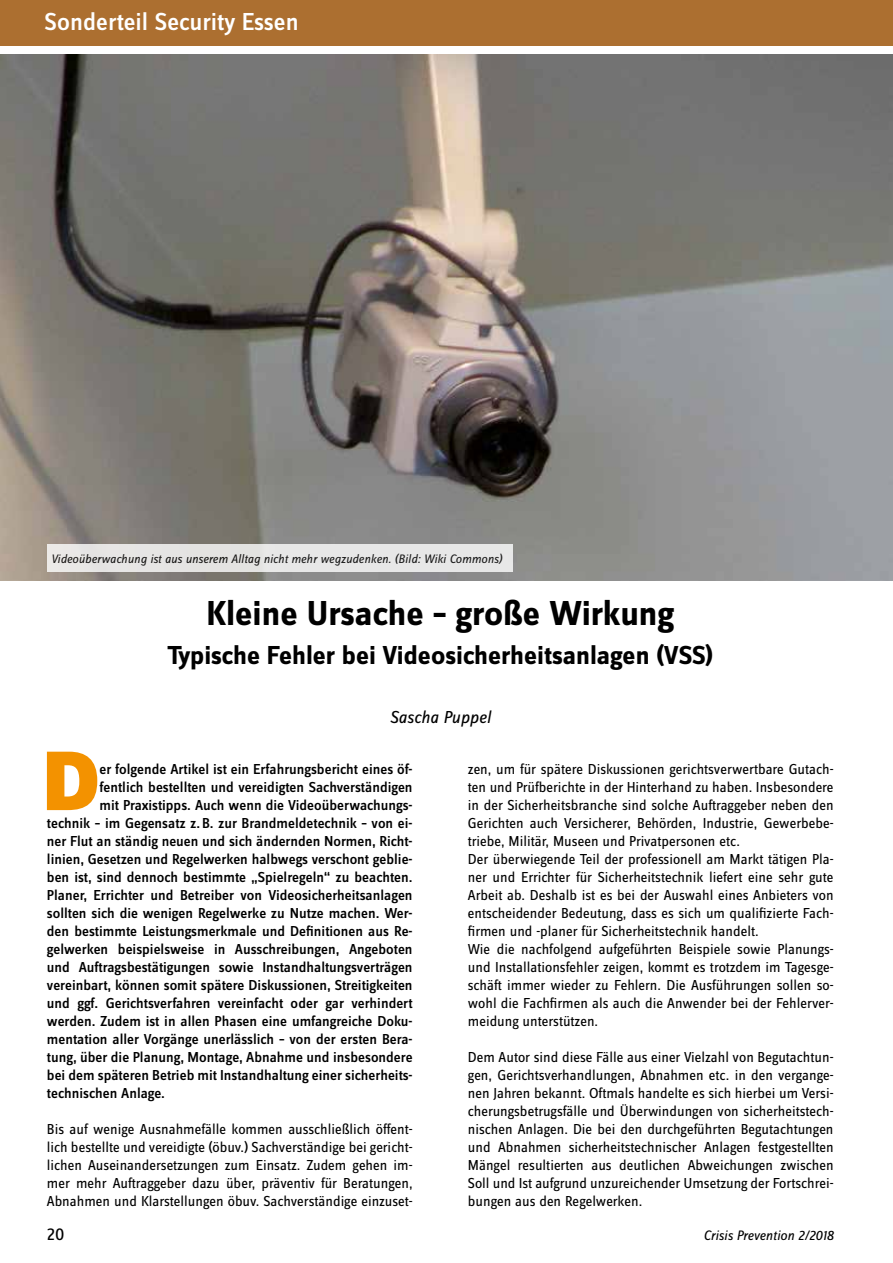
<style>
.page{position:relative;width:893px;height:1263px;background:#fff}
.page>*{position:absolute;margin:0;border:0;box-sizing:border-box;transform-origin:0 0}
.t1{font:900 87.6px "Zine Sans Display OT";color:#f39200}
.t2{font:700 36px "Zine Sans Display OT";color:#000}
.t3{font:700 27px "Zine Sans Display OT";color:#000}
.t4{font:500 25.5px "Zine Sans Display OT";color:#fff}
.t5{font:italic 18px "Zine Sans Display OT";color:#000}
.t6{font:18px "Zine Sans Display OT";color:#000}
.t7{font:15px/18px "Zine Sans Display OT";color:#000;text-align:justify}
.t8{font:500 15px "Zine Sans Display OT";color:#000}
.t9{font:italic 14.25px "Zine Sans Display OT";letter-spacing:-.005em;color:#000}
.t10{font:italic 12.75px "Zine Sans Display OT";color:#000}
</style>
<div class="page">
<div style="left:0;top:0;width:893px;height:45px;background:#ac6f30"></div>
<img style="left:0;top:54px;width:892px;height:526px">
<div style="left:47px;top:544px;width:466px;height:28px;background:#e7e7e7"></div>
<h3 class="t4" style="left:45px;top:7px;width:256px">Sonderteil Security Essen</h3>
<p class="t10" style="left:51px;top:551px;width:453px">Videoüberwachung ist aus unserem Alltag nicht mehr wegzudenken. (Bild: Wiki Commons)</p>
<h2 class="t2" style="left:206px;top:592px;width:469px">Kleine Ursache – große Wirkung</h2>
<h3 class="t3" style="left:167px;top:639px;width:547px">Typische Fehler bei Videosicherheitsanlagen (VSS)</h3>
<p class="t5" style="left:390px;top:707px;width:103px">Sascha Puppel</p>
<h1 class="t1" style="left:43px;top:724px;width:58px">D</h1>
<p class="t8" style="left:99px;top:760px;width:315px">er folgende Artikel ist ein Erfahrungsbericht eines öf-</p>
<p class="t8" style="left:99px;top:778px;width:315px">fentlich bestellten und vereidigten Sachverständigen</p>
<p class="t8" style="left:99px;top:796px;width:315px">mit Praxistipps. Auch wenn die Videoüberwachungs-</p>
<p class="t8" style="left:47px;top:814px;width:367px">technik – im Gegensatz z.B. zur Brandmeldetechnik – von ei-</p>
<p class="t8" style="left:47px;top:832px;width:367px">ner Flut an ständig neuen und sich ändernden Normen, Richt-</p>
<p class="t8" style="left:47px;top:850px;width:367px">linien, Gesetzen und Regelwerken halbwegs verschont geblie-</p>
<p class="t8" style="left:47px;top:868px;width:367px">ben ist, sind dennoch bestimmte „Spielregeln“ zu beachten.</p>
<p class="t8" style="left:47px;top:886px;width:367px">Planer, Errichter und Betreiber von Videosicherheitsanlagen</p>
<p class="t8" style="left:47px;top:904px;width:367px">sollten sich die wenigen Regelwerke zu Nutze machen. Wer-</p>
<p class="t8" style="left:47px;top:922px;width:367px">den bestimmte Leistungsmerkmale und Definitionen aus Re-</p>
<p class="t8" style="left:47px;top:940px;width:367px">gelwerken beispielsweise in Ausschreibungen, Angeboten</p>
<p class="t8" style="left:47px;top:958px;width:367px">und Auftragsbestätigungen sowie Instandhaltungsverträgen</p>
<p class="t8" style="left:47px;top:976px;width:367px">vereinbart, können somit spätere Diskussionen, Streitigkeiten</p>
<p class="t8" style="left:47px;top:994px;width:367px">und ggf. Gerichtsverfahren vereinfacht oder gar verhindert</p>
<p class="t8" style="left:47px;top:1012px;width:367px">werden. Zudem ist in allen Phasen eine umfangreiche Doku-</p>
<p class="t8" style="left:47px;top:1030px;width:367px">mentation aller Vorgänge unerlässlich – von der ersten Bera-</p>
<p class="t8" style="left:47px;top:1048px;width:367px">tung, über die Planung, Montage, Abnahme und insbesondere</p>
<p class="t8" style="left:47px;top:1066px;width:367px">bei dem späteren Betrieb mit Instandhaltung einer sicherheits-</p>
<p class="t8" style="left:47px;top:1084px;width:120px">technischen Anlage.</p>
<p class="t7" style="left:47px;top:1120px;width:367px">Bis auf wenige Ausnahmefälle kommen ausschließlich öffent&shy;lich bestellte und vereidigte (öbuv.) Sachverständige bei gericht&shy;lichen Auseinandersetzungen zum Einsatz. Zudem gehen im&shy;mer mehr Auftraggeber dazu über, präventiv für Beratungen, Abnahmen und Klarstellungen öbuv. Sachverständige einzuset-</p>
<p class="t7" style="left:468px;top:760px;width:367px;text-align:left">zen, um für spätere Diskussionen gerichtsverwertbare Gutach&shy;ten und Prüfberichte in der Hinterhand zu haben. Insbesondere in der Sicherheitsbranche sind solche Auftraggeber neben den Gerichten auch Versicherer, Behörden, Industrie, Gewerbebe&shy;triebe, Militär, Museen und Privatpersonen etc.<br>Der überwiegende Teil der professionell am Markt tätigen Pla&shy;ner und Errichter für Sicherheitstechnik liefert eine sehr gute Arbeit ab. Deshalb ist es bei der Auswahl eines Anbieters von entscheidender Bedeutung, dass es sich um qualifizierte Fach&shy;firmen und -planer für Sicherheitstechnik handelt.<br>Wie die nachfolgend aufgeführten Beispiele sowie Planungs&shy;und Installationsfehler zeigen, kommt es trotzdem im Tagesge&shy;schäft immer wieder zu Fehlern. Die Ausführungen sollen so&shy;wohl die Fachfirmen als auch die Anwender bei der Fehlerver&shy;meidung unterstützen.</p>
<p class="t7" style="left:468px;top:1048px;width:367px">Dem Autor sind diese Fälle aus einer Vielzahl von Begutachtun&shy;gen, Gerichtsverhandlungen, Abnahmen etc. in den vergange&shy;nen Jahren bekannt. Oftmals handelte es sich hierbei um Versi&shy;cherungsbetrugsfälle und Überwindungen von sicherheitstech&shy;nischen Anlagen. Die bei den durchgeführten Begutachtungen und Abnahmen sicherheitstechnischer Anlagen festgestellten Mängel resultierten aus deutlichen Abweichungen zwischen Soll und Ist aufgrund unzureichender Umsetzung der Fortschrei&shy;bungen aus den Regelwerken.</p>
<p class="t6" style="left:47px;top:1224px;width:19px">20</p>
<p class="t9" style="left:704px;top:1227px;width:132px">Crisis Prevention 2/2018</p>
</div>
